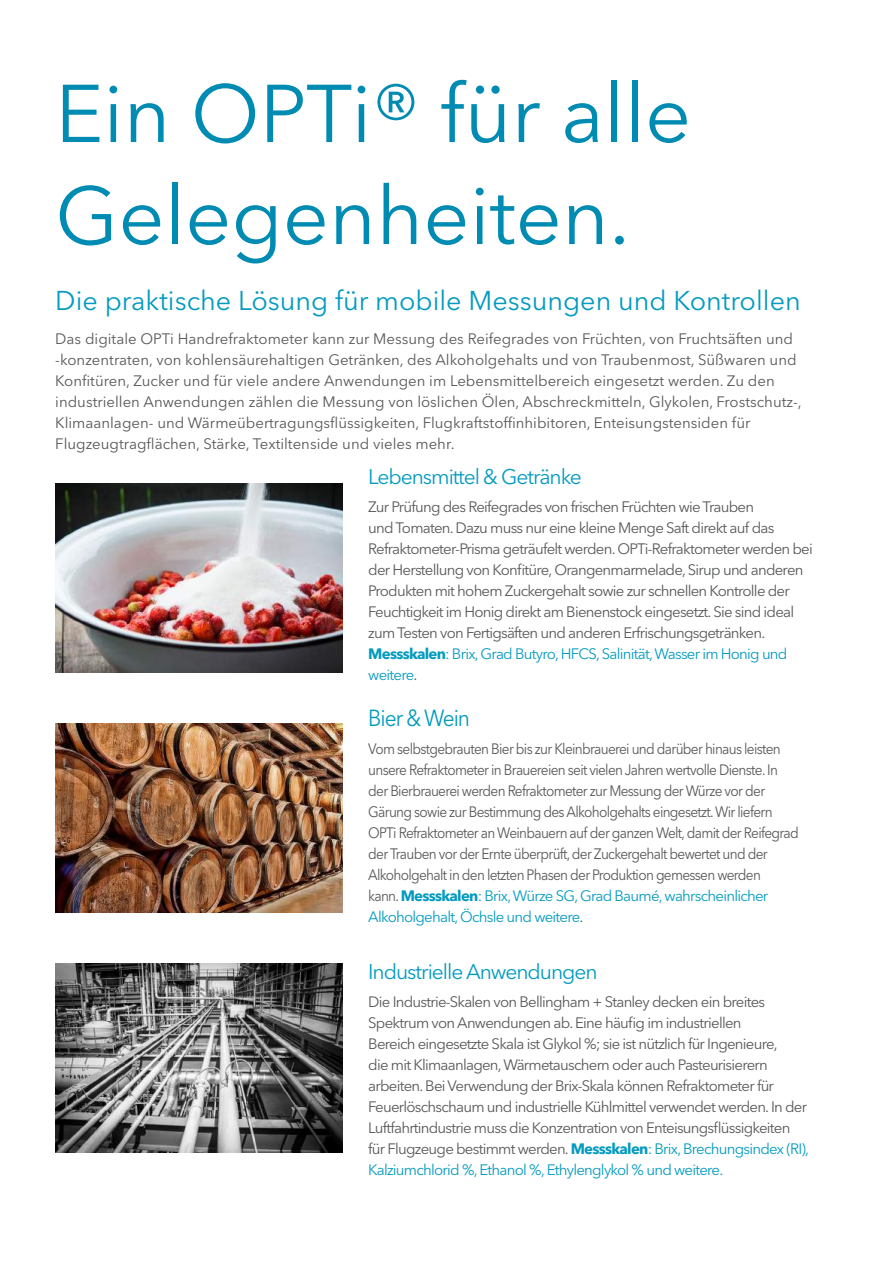
<style>
.page{position:relative;width:893px;height:1263px;background:#fff}
.page>*{position:absolute;margin:0;border:0;box-sizing:border-box;transform-origin:0 0}
.t1{font:81px/102px "Avenir Next LT Pro";color:#008bb3}
.t2{font:27px "Avenir Next LT Pro";color:#049bbf}
.t3{font:23.1px "Avenir Next LT Pro";letter-spacing:-.05em;color:#049bbf;scale:.91 1}
.t4{font:21px "Avenir Next LT Pro";letter-spacing:-.05em;color:#049bbf}
.t5{font:15px/21px "Avenir Next LT Pro";letter-spacing:-.05em;color:#57585a}
.t6{font:15px/21px "Avenir Next LT Pro";letter-spacing:-.05em;color:#57585a;scale:.91 1}
.t7{font:15px/21px "Avenir Next LT Pro";color:#57585a}
.s1{font-weight:700;color:#049bbf}
.s2{color:#049bbf}
</style>
<div class="page">
<img style="left:55px;top:723px;width:288px;height:189px">
<img style="left:55px;top:483px;width:288px;height:189px">
<img style="left:55px;top:963px;width:288px;height:189px">
<h1 class="t1" style="left:55px;top:63px;width:637px">Ein OPTi® für alle<br>Gelegenheiten.</h1>
<h2 class="t2" style="left:55px;top:284px;width:747px">Die praktische Lösung für mobile Messungen und Kontrollen</h2>
<p class="t7" style="left:55px;top:328px;width:748px">Das digitale OPTi Handrefraktometer kann zur Messung des Reifegrades von Früchten, von Fruchtsäften und -konzentraten, von kohlensäurehaltigen Getränken, des Alkoholgehalts und von Traubenmost, Süßwaren und Konfitüren, Zucker und für viele andere Anwendungen im Lebensmittelbereich eingesetzt werden. Zu den industriellen Anwendungen zählen die Messung von löslichen Ölen, Abschreckmitteln, Glykolen, Frostschutz-, Klimaanlagen- und Wärmeübertragungsflüssigkeiten, Flugkraftstoffinhibitoren, Enteisungstensiden für Flugzeugtragflächen, Stärke, Textiltenside und vieles mehr.</p>
<h3 class="t4" style="left:368px;top:464px;width:215px">Lebensmittel &amp; Getränke</h3>
<p class="t5" style="left:368px;top:496px;width:446px">Zur Prüfung des Reifegrades von frischen Früchten wie Trauben<br>und Tomaten. Dazu muss nur eine kleine Menge Saft direkt auf das Refraktometer-Prisma geträufelt werden. OPTi-Refraktometer werden bei der Herstellung von Konfitüre, Orangenmarmelade, Sirup und anderen Produkten mit hohem Zuckergehalt sowie zur schnellen Kontrolle der Feuchtigkeit im Honig direkt am Bienenstock eingesetzt. Sie sind ideal zum Testen von Fertigsäften und anderen Erfrischungsgetränken.<br><span class="s1">Messskalen</span><span class="s2">: Brix, Grad Butyro, HFCS, Salinität, Wasser im Honig und weitere</span>.</p>
<h3 class="t3" style="left:368px;top:704px;width:113px">Bier &amp; Wein</h3>
<p class="t6" style="left:368px;top:738px;width:475px">Vom selbstgebrauten Bier bis zur Kleinbrauerei und darüber hinaus leisten unsere Refraktometer in Brauereien seit vielen Jahren wertvolle Dienste. In der Bierbrauerei werden Refraktometer zur Messung der Würze vor der Gärung sowie zur Bestimmung des Alkoholgehalts eingesetzt. Wir liefern OPTi Refraktometer an Weinbauern auf der ganzen Welt, damit der Reifegrad der Trauben vor der Ernte überprüft, der Zuckergehalt bewertet und der Alkoholgehalt in den letzten Phasen der Produktion gemessen werden<br>kann. <span class="s1">Messskalen</span><span class="s2">: Brix, Würze SG, Grad Baumé, wahrscheinlicher Alkoholgehalt, Öchsle und weitere</span>.</p>
<h3 class="t4" style="left:368px;top:959px;width:231px">Industrielle Anwendungen</h3>
<p class="t5" style="left:368px;top:991px;width:442px">Die Industrie-Skalen von Bellingham + Stanley decken ein breites Spektrum von Anwendungen ab. Eine häufig im industriellen<br>Bereich eingesetzte Skala ist Glykol %; sie ist nützlich für Ingenieure,<br>die mit Klimaanlagen, Wärmetauschern oder auch Pasteurisierern arbeiten. Bei Verwendung der Brix-Skala können Refraktometer für Feuerlöschschaum und industrielle Kühlmittel verwendet werden. In der Luftfahrtindustrie muss die Konzentration von Enteisungsflüssigkeiten für Flugzeuge bestimmt werden. <span class="s1">Messskalen</span><span class="s2">: Brix, Brechungsindex (RI), Kalziumchlorid %, Ethanol %, Ethylenglykol % und weitere.</span></p>
</div>
